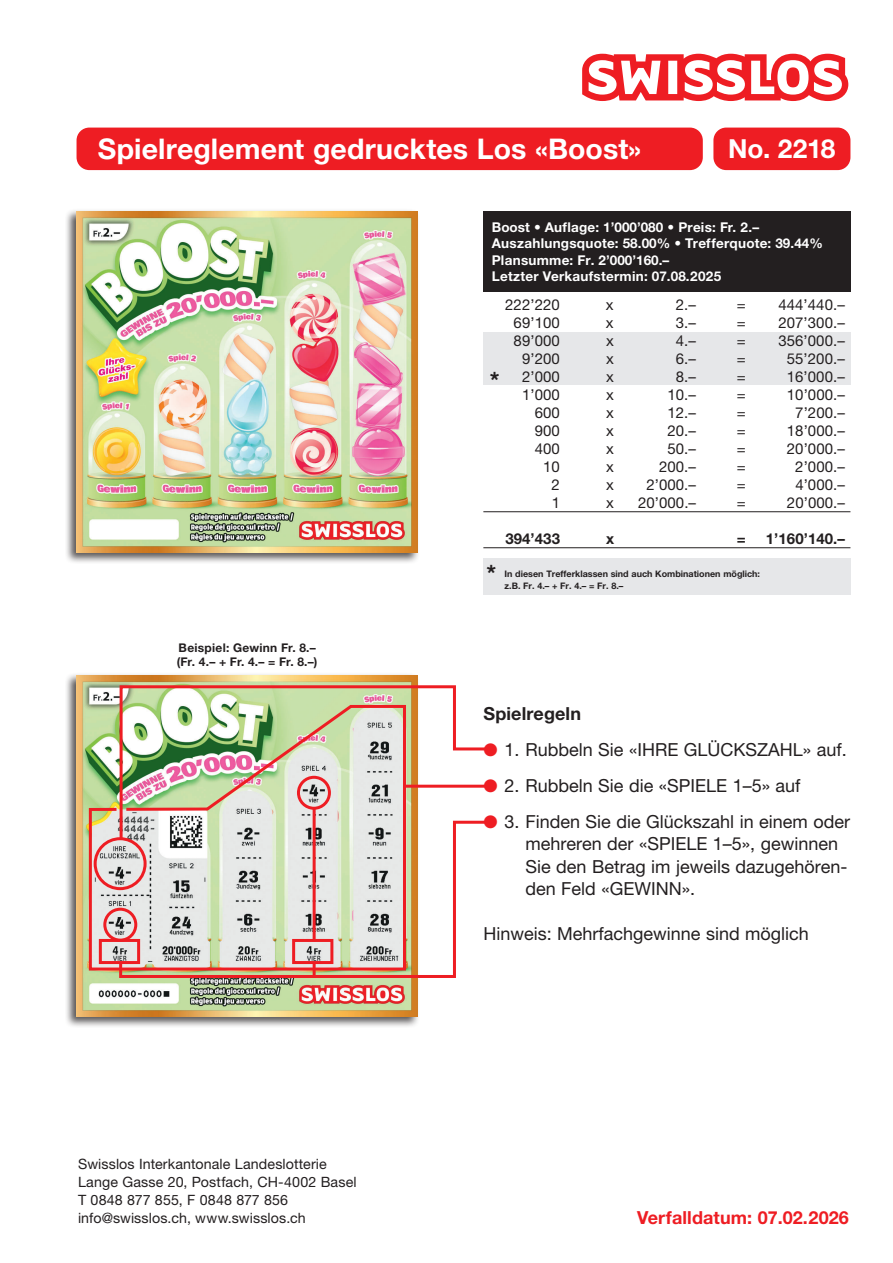
<style>
.page{position:relative;width:893px;height:1263px;background:#fff}
.page>*{position:absolute;margin:0;border:0;box-sizing:border-box;transform-origin:0 0}
.t1{font:700 28.5px "Helvetica Neue LT Std";letter-spacing:.005em;color:#fff}
.t2{font:700 26.25px "Helvetica Neue LT Std";letter-spacing:-.005em;color:#fff}
.t3{font:700 24px "Helvetica Neue LT Std";color:#231f20}
.t4{font:18px/22.5px "Helvetica Neue LT Std";color:#231f20}
.t5{font:700 18px "Helvetica Neue LT Std";letter-spacing:.005em;color:#ee1d23}
.t6{font:700 18px "Helvetica Neue LT Std";letter-spacing:.005em;color:#231f20}
.t7{font:15px "Helvetica Neue LT Std";letter-spacing:.005em;color:#231f20}
.t8{font:700 15px "Helvetica Neue LT Std";letter-spacing:.005em;color:#231f20}
.t9{font:14.25px/18px "Helvetica Neue LT Std";letter-spacing:.005em;color:#231f20}
.t10{font:700 13.5px/16.5px "Helvetica Neue LT Std";letter-spacing:.015em;color:#fff}
.t11{font:700 12px/13.5px "Helvetica Neue LT Std";letter-spacing:.025em;color:#231f20}
.t12{font:700 9px/12px "Helvetica Neue LT Std";color:#231f20}
.s1{color:#ee1d23}
</style>
<div class="page">
<div style="left:65px;top:672px;width:356px;height:356px;background:#231f20;opacity:.75"></div>
<img style="left:77px;top:675px;width:341px;height:341px">
<div style="left:483px;top:332px;width:367px;height:52px;background:#e6e7e9"></div>
<hr style="left:483px;top:511px;width:367px;height:1px;background:#231f20">
<hr style="left:483px;top:547px;width:367px;height:1px;background:#231f20">
<div style="left:483px;top:212px;width:367px;height:80px;background:#231f20"></div>
<div style="left:483px;top:558px;width:367px;height:36px;background:#e6e7e9"></div>
<div style="left:65px;top:209px;width:356px;height:355px;background:#231f20;opacity:.75"></div>
<img style="left:77px;top:211px;width:341px;height:342px">
<div style="left:77px;top:128px;width:626px;height:42px;background:#ee1d23;border-radius:13px"></div>
<svg style="left:582px;top:54px;width:266px;height:47px"></svg>
<div style="left:713px;top:128px;width:137px;height:42px;background:#ee1d23;border-radius:13px"></div>
<svg style="left:118px;top:842px;width:338px;height:137px"></svg>
<hr style="left:313px;top:963px;width:3px;height:14px;background:#ee1d23">
<svg style="left:87px;top:703px;width:320px;height:269px;background:#d3c9be"></svg>
<svg style="left:118px;top:684px;width:374px;height:158px"></svg>
<h1 class="t1" style="left:98px;top:131px;width:545px">Spielreglement gedrucktes Los «Boost»</h1>
<h2 class="t2" style="left:728px;top:133px;width:109px">No. 2218</h2>
<p class="t11" style="left:177px;top:641px;width:142px">Beispiel: Gewinn Fr. 8.– (Fr. 4.– + Fr. 4.– = Fr. 8.–)</p>
<p class="t9" style="left:78px;top:1154px;width:280px">Swisslos Interkantonale Landeslotterie Lange Gasse 20, Postfach, CH-4002 Basel T 0848 877 855, F 0848 877 856 info@swisslos.ch, www.swisslos.ch</p>
<p class="t10" style="left:492px;top:219px;width:332px">Boost • Auflage: 1’000’080 • Preis: Fr. 2.– Auszahlungsquote: 58.00% • Trefferquote: 39.44% Plansumme: Fr. 2’000’160.–<br>Letzter Verkaufstermin: 07.08.2025</p>
<p class="t7" style="left:505px;top:296px;width:56px">222’220</p>
<p class="t7" style="left:606px;top:296px;width:9px">x</p>
<p class="t7" style="left:676px;top:296px;width:22px">2.–</p>
<p class="t7" style="left:737px;top:296px;width:10px">=</p>
<p class="t7" style="left:778px;top:296px;width:68px">444’440.–</p>
<p class="t7" style="left:514px;top:314px;width:48px">69’100</p>
<p class="t7" style="left:606px;top:314px;width:9px">x</p>
<p class="t7" style="left:676px;top:314px;width:22px">3.–</p>
<p class="t7" style="left:737px;top:314px;width:10px">=</p>
<p class="t7" style="left:778px;top:314px;width:68px">207’300.–</p>
<p class="t7" style="left:514px;top:332px;width:48px">89’000</p>
<p class="t7" style="left:606px;top:332px;width:9px">x</p>
<p class="t7" style="left:676px;top:332px;width:22px">4.–</p>
<p class="t7" style="left:737px;top:332px;width:10px">=</p>
<p class="t7" style="left:778px;top:332px;width:68px">356’000.–</p>
<p class="t7" style="left:522px;top:350px;width:39px">9’200</p>
<p class="t7" style="left:606px;top:350px;width:9px">x</p>
<p class="t7" style="left:676px;top:350px;width:22px">6.–</p>
<p class="t7" style="left:737px;top:350px;width:10px">=</p>
<p class="t7" style="left:787px;top:350px;width:60px">55’200.–</p>
<p class="t7" style="left:522px;top:368px;width:39px">2’000</p>
<p class="t7" style="left:606px;top:368px;width:9px">x</p>
<p class="t7" style="left:676px;top:368px;width:22px">8.–</p>
<p class="t7" style="left:737px;top:368px;width:10px">=</p>
<p class="t7" style="left:787px;top:368px;width:60px">16’000.–</p>
<p class="t7" style="left:522px;top:386px;width:39px">1’000</p>
<p class="t7" style="left:606px;top:386px;width:9px">x</p>
<p class="t7" style="left:667px;top:386px;width:30px">10.–</p>
<p class="t7" style="left:737px;top:386px;width:10px">=</p>
<p class="t7" style="left:787px;top:386px;width:60px">10’000.–</p>
<p class="t7" style="left:535px;top:404px;width:27px">600</p>
<p class="t7" style="left:606px;top:404px;width:9px">x</p>
<p class="t7" style="left:667px;top:404px;width:30px">12.–</p>
<p class="t7" style="left:737px;top:404px;width:10px">=</p>
<p class="t7" style="left:795px;top:404px;width:51px">7’200.–</p>
<p class="t7" style="left:535px;top:422px;width:27px">900</p>
<p class="t7" style="left:606px;top:422px;width:9px">x</p>
<p class="t7" style="left:667px;top:422px;width:30px">20.–</p>
<p class="t7" style="left:737px;top:422px;width:10px">=</p>
<p class="t7" style="left:787px;top:422px;width:60px">18’000.–</p>
<p class="t7" style="left:535px;top:440px;width:27px">400</p>
<p class="t7" style="left:606px;top:440px;width:9px">x</p>
<p class="t7" style="left:667px;top:440px;width:30px">50.–</p>
<p class="t7" style="left:737px;top:440px;width:10px">=</p>
<p class="t7" style="left:787px;top:440px;width:60px">20’000.–</p>
<p class="t7" style="left:543px;top:458px;width:18px">10</p>
<p class="t7" style="left:606px;top:458px;width:9px">x</p>
<p class="t7" style="left:659px;top:458px;width:38px">200.–</p>
<p class="t7" style="left:737px;top:458px;width:10px">=</p>
<p class="t7" style="left:795px;top:458px;width:51px">2’000.–</p>
<p class="t7" style="left:552px;top:476px;width:10px">2</p>
<p class="t7" style="left:606px;top:476px;width:9px">x</p>
<p class="t7" style="left:646px;top:476px;width:51px">2’000.–</p>
<p class="t7" style="left:737px;top:476px;width:10px">=</p>
<p class="t7" style="left:795px;top:476px;width:51px">4’000.–</p>
<p class="t7" style="left:552px;top:494px;width:10px">1</p>
<p class="t7" style="left:606px;top:494px;width:9px">x</p>
<p class="t7" style="left:638px;top:494px;width:60px">20’000.–</p>
<p class="t7" style="left:737px;top:494px;width:10px">=</p>
<p class="t7" style="left:787px;top:494px;width:60px">20’000.–</p>
<p class="t8" style="left:505px;top:529px;width:56px">394’433</p>
<p class="t8" style="left:606px;top:529px;width:10px">x</p>
<p class="t8" style="left:737px;top:529px;width:10px">=</p>
<p class="t8" style="left:766px;top:529px;width:81px">1’160’140.–</p>
<h3 class="t3" style="left:486px;top:558px;width:11px">*</h3>
<p class="t12" style="left:504px;top:567px;width:257px">In diesen Trefferklassen sind auch Kombinationen möglich: z.B. Fr. 4.– + Fr. 4.– = Fr. 8.–</p>
<h3 class="t3" style="left:490px;top:366px;width:11px">*</h3>
<p class="t6" style="left:483px;top:702px;width:99px">Spielregeln</p>
<p class="t4" style="left:483px;top:738px;width:365px"><span class="s1">●</span> 1. Rubbeln Sie «IHRE GLÜCKSZAHL» auf.</p>
<p class="t4" style="left:483px;top:774px;width:319px"><span class="s1">●</span> 2. Rubbeln Sie die «SPIELE 1–5» auf</p>
<p class="t4" style="left:525px;top:810px;width:326px;text-indent:-42px"><span class="s1">●</span> 3. Finden Sie die Glückszahl in einem oder mehreren der «SPIELE 1–5», gewinnen Sie den Betrag im jeweils dazugehören&shy;den Feld «GEWINN».</p>
<p class="t4" style="left:483px;top:922px;width:327px">Hinweis: Mehrfachgewinne sind möglich</p>
<p class="t5" style="left:637px;top:1206px;width:213px">Verfalldatum: 07.02.2026</p>
</div>
